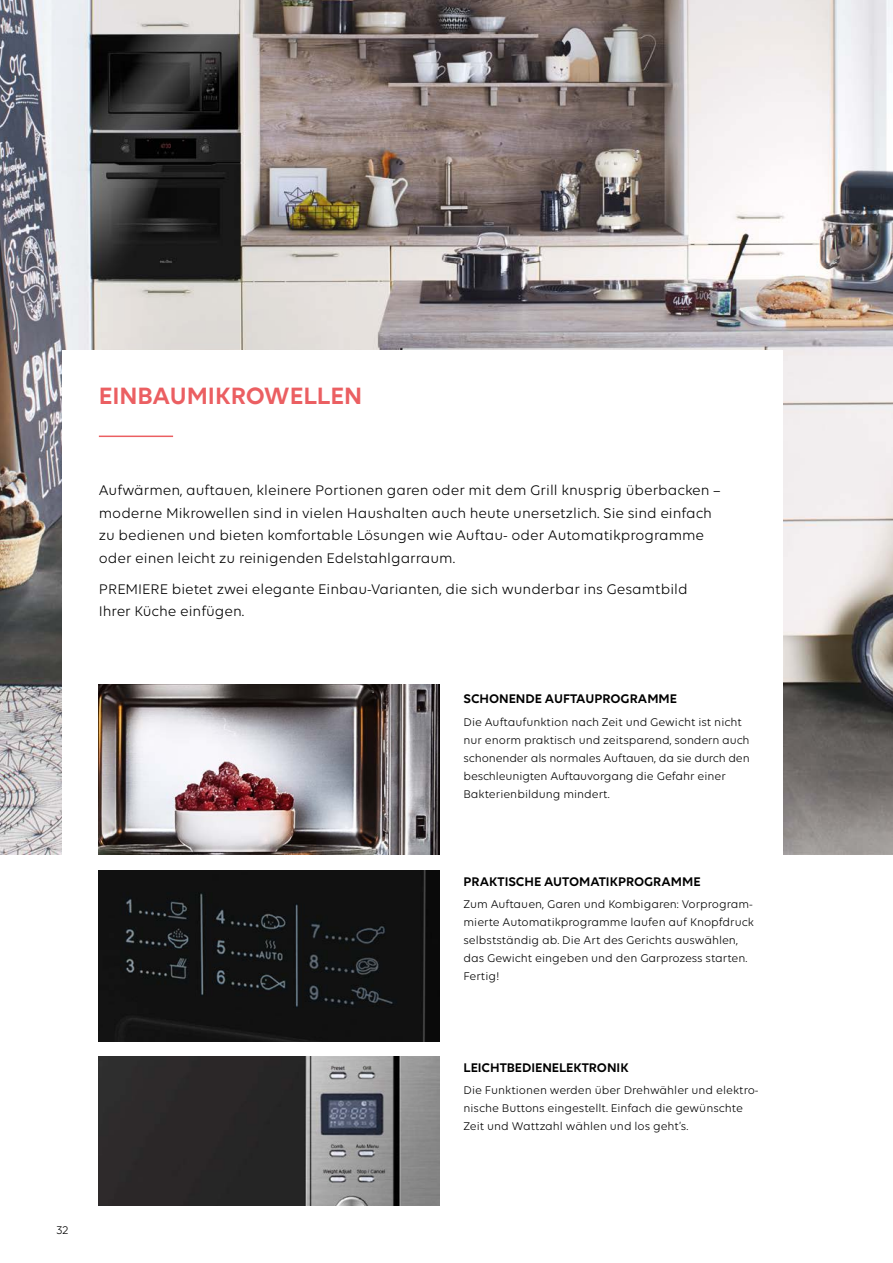
<style>
.page{position:relative;width:893px;height:1263px;background:#fff}
.page>*{position:absolute;margin:0;border:0;box-sizing:border-box;transform-origin:0 0}
.t1{font:600 25.5px "Volte";color:#eb5f62}
.t2{font:15px/22.5px "Volte";color:#000}
.t3{font:600 13.5px "Volte";color:#000}
.t4{font:12px/18px "Volte";color:#000}
</style>
<div class="page">
<img style="left:0;top:0;width:893px;height:855px">
<div style="left:62px;top:351px;width:720px;height:894px;background:#fff"></div>
<img style="left:99px;top:1057px;width:340px;height:148px">
<img style="left:99px;top:871px;width:340px;height:170px">
<img style="left:99px;top:685px;width:340px;height:170px">
<hr style="left:99px;top:436px;width:74px;height:1px;background:#eb5f62">
<h1 class="t1" style="left:99px;top:381px;width:265px">EINBAUMIKROWELLEN</h1>
<p class="t2" style="left:99px;top:479px;width:623px">Aufwärmen, auftauen, kleinere Portionen garen oder mit dem Grill knusprig überbacken – moderne Mikrowellen sind in vielen Haushalten auch heute unersetzlich. Sie sind einfach zu bedienen und bieten komfortable Lösungen wie Auftau- oder Automatikprogramme oder einen leicht zu reinigenden Edelstahlgarraum.</p>
<p class="t2" style="left:99px;top:577px;width:590px">PREMIERE bietet zwei elegante Einbau-Varianten, die sich wunderbar ins Gesamtbild<br>Ihrer Küche einfügen.</p>
<p class="t3" style="left:463px;top:691px;width:215px">SCHONENDE AUFTAUPROGRAMME</p>
<p class="t4" style="left:463px;top:712px;width:288px">Die Auftaufunktion nach Zeit und Gewicht ist nicht nur enorm praktisch und zeitsparend, sondern auch schonender als normales Auftauen, da sie durch den beschleunigten Auftauvorgang die Gefahr einer Bakterienbildung mindert.</p>
<p class="t3" style="left:463px;top:874px;width:239px">PRAKTISCHE AUTOMATIKPROGRAMME</p>
<p class="t4" style="left:463px;top:895px;width:292px">Zum Auftauen, Garen und Kombigaren: Vorprogram&shy;mierte Automatikprogramme laufen auf Knopfdruck selbstständig ab. Die Art des Gerichts auswählen, das Gewicht eingeben und den Garprozess starten.<br>Fertig!</p>
<p class="t3" style="left:463px;top:1060px;width:167px">LEICHTBEDIENELEKTRONIK</p>
<p class="t4" style="left:463px;top:1081px;width:297px">Die Funktionen werden über Drehwähler und elektro&shy;nische Buttons eingestellt. Einfach die gewünschte<br>Zeit und Wattzahl wählen und los geht’s.</p>
<p class="t4" style="left:56px;top:1220px;width:14px">32</p>
</div>
